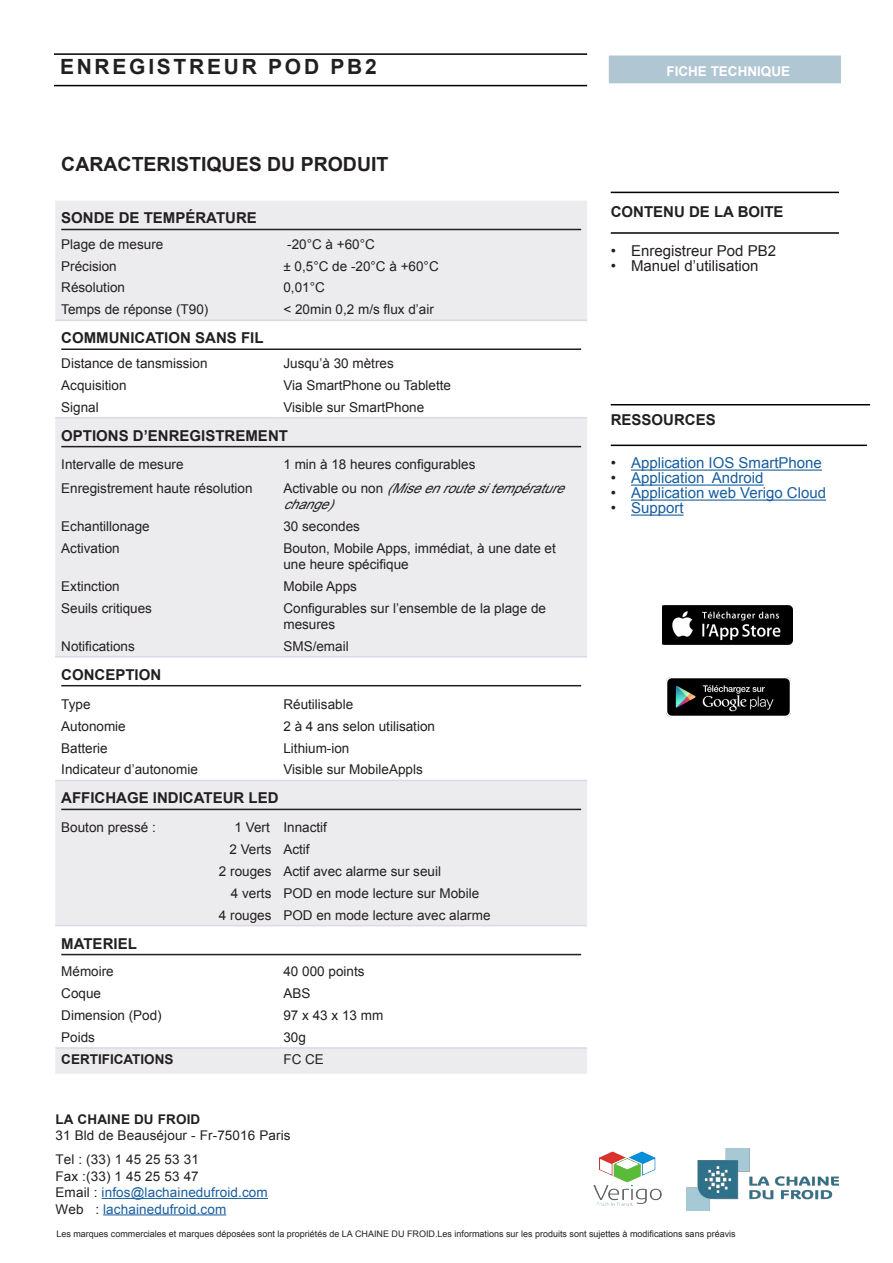
<style>
.page{position:relative;width:893px;height:1263px;background:#fff}
.page>*{position:absolute;margin:0;border:0;box-sizing:border-box;transform-origin:0 0}
.TITRE_PRODUIT{font:700 21px "Arial";letter-spacing:.13em;color:#231f20}
.Titre_tableau{font:700 19.5px "Arial";color:#231f20}
.Tableau_sous-titre{font:700 15px "Arial";color:#231f20}
.SPEC_BOULLET{font:15px "Arial";color:#175d9e}
.SPEC_BOULLET-2{font:15px "Arial";color:#231f20}
.SOUS_TITRE{font:700 15px "Arial";color:#231f20}
.Tableau_liste_specs{font:13.5px/16.2px "Arial";color:#231f20}
.Tableau_liste_specs-2{font:italic 13.5px/16.2px "Arial";color:#231f20}
.Tableau_liste_specs-3{font:700 13.5px "Arial";color:#231f20}
.titre_fiche{font:700 13.5px "Arial";color:#fff}
.BLOC_ADRESSE{font:13.35px/24px "Arial";letter-spacing:.01em;color:#231f20}
.BLOC_ADRESSE-2{font:13.35px "Arial";letter-spacing:.01em;color:#175d9e}
.BLOC_ADRESSE-3{font:700 13.35px "Arial";letter-spacing:.01em;color:#231f20}
.t1{font:9px "Arial";color:#231f20}
.s1{font-style:normal}
.s2{color:#231f20}
</style>
<div class="page">
<hr style="left:611px;top:192px;width:228px;height:1px;background:#000">
<hr style="left:611px;top:232px;width:228px;height:2px;background:#000">
<img style="left:686px;top:1148px;width:153px;height:62px">
<hr style="left:611px;top:404px;width:259px;height:1px;background:#000">
<hr style="left:611px;top:445px;width:256px;height:1px;background:#000">
<hr style="left:631px;top:469px;width:191px;height:2px;background:#175d9e">
<hr style="left:631px;top:484px;width:133px;height:2px;background:#175d9e">
<hr style="left:631px;top:499px;width:195px;height:2px;background:#175d9e">
<hr style="left:631px;top:514px;width:52px;height:2px;background:#175d9e">
<img style="left:662px;top:605px;width:130px;height:39px">
<img style="left:666px;top:678px;width:124px;height:39px">
<svg style="left:55px;top:201px;width:532px;height:873px;fill:#ececee"></svg>
<hr style="left:55px;top:320px;width:222px;height:1px;background:#d9d9ea">
<hr style="left:277px;top:320px;width:310px;height:1px;background:#d9d9ea">
<hr style="left:55px;top:417px;width:222px;height:1px;background:#d9d9ea">
<hr style="left:277px;top:417px;width:310px;height:1px;background:#d9d9ea">
<hr style="left:55px;top:780px;width:222px;height:1px;background:#d9d9ea">
<hr style="left:277px;top:780px;width:310px;height:1px;background:#d9d9ea">
<hr style="left:55px;top:656px;width:222px;height:1px;background:#d9d9ea">
<hr style="left:277px;top:656px;width:310px;height:1px;background:#d9d9ea">
<hr style="left:55px;top:1047px;width:222px;height:2px;background:#d9d9ea">
<hr style="left:277px;top:1047px;width:310px;height:2px;background:#d9d9ea">
<hr style="left:55px;top:925px;width:222px;height:1px;background:#d9d9ea">
<hr style="left:277px;top:925px;width:310px;height:1px;background:#d9d9ea">
<hr style="left:61px;top:229px;width:520px;height:1px;background:#231f20">
<hr style="left:61px;top:348px;width:520px;height:2px;background:#231f20">
<hr style="left:61px;top:446px;width:520px;height:1px;background:#231f20">
<hr style="left:61px;top:685px;width:520px;height:1px;background:#231f20">
<hr style="left:61px;top:809px;width:520px;height:1px;background:#231f20">
<hr style="left:61px;top:954px;width:520px;height:1px;background:#231f20">
<hr style="left:54px;top:53px;width:533px;height:2px;background:#000">
<div style="left:607px;top:54px;width:235px;height:31px;background:#b0c7d3;border:2px solid #fff"></div>
<hr style="left:54px;top:85px;width:533px;height:1px;background:#000">
<hr style="left:102px;top:1198px;width:166px;height:1px;background:#175d9e">
<hr style="left:103px;top:1214px;width:123px;height:1px;background:#175d9e">
<img style="left:593px;top:1151px;width:69px;height:55px">
<p class="TITRE_PRODUIT" style="left:60px;top:52px;width:318px">ENREGISTREUR POD PB2</p>
<p class="titre_fiche" style="left:666px;top:62px;width:125px">FICHE TECHNIQUE</p>
<p class="Titre_tableau" style="left:61px;top:151px;width:329px">CARACTERISTIQUES DU PRODUIT</p>
<p class="Tableau_sous-titre" style="left:61px;top:208px;width:197px">SONDE DE TEMPÉRATURE</p>
<p class="Tableau_liste_specs" style="left:61px;top:236px;width:104px">Plage de mesure</p>
<p class="Tableau_liste_specs" style="left:287px;top:236px;width:89px">-20°C à +60°C</p>
<p class="Tableau_liste_specs" style="left:61px;top:258px;width:57px">Précision</p>
<p class="Tableau_liste_specs" style="left:283px;top:258px;width:157px">± 0,5°C de -20°C à +60°C</p>
<p class="Tableau_liste_specs" style="left:61px;top:280px;width:65px">Résolution</p>
<p class="Tableau_liste_specs" style="left:283px;top:280px;width:43px">0,01°C</p>
<p class="Tableau_liste_specs" style="left:61px;top:302px;width:149px">Temps de réponse (T90)</p>
<p class="Tableau_liste_specs" style="left:283px;top:302px;width:152px">&lt; 20min 0,2 m/s flux d’air</p>
<p class="Tableau_sous-titre" style="left:61px;top:328px;width:204px">COMMUNICATION SANS FIL</p>
<p class="Tableau_liste_specs" style="left:61px;top:355px;width:148px">Distance de tansmission</p>
<p class="Tableau_liste_specs" style="left:283px;top:355px;width:112px">Jusqu’à 30 mètres</p>
<p class="Tableau_liste_specs" style="left:61px;top:377px;width:67px">Acquisition</p>
<p class="Tableau_liste_specs" style="left:283px;top:377px;width:169px">Via SmartPhone ou Tablette</p>
<p class="Tableau_liste_specs" style="left:61px;top:399px;width:39px">Signal</p>
<p class="Tableau_liste_specs" style="left:283px;top:399px;width:142px">Visible sur SmartPhone</p>
<p class="Tableau_sous-titre" style="left:61px;top:425px;width:228px">OPTIONS D’ENREGISTREMENT</p>
<p class="Tableau_liste_specs" style="left:61px;top:456px;width:124px">Intervalle de mesure</p>
<p class="Tableau_liste_specs" style="left:283px;top:456px;width:194px">1 min à 18 heures configurables</p>
<p class="Tableau_liste_specs" style="left:61px;top:480px;width:193px">Enregistrement haute résolution</p>
<p class="Tableau_liste_specs-2" style="left:283px;top:480px;width:291px"><span class="s1">A c t i v a b l e o u n o n</span> (Miseenroutesitempérature change)</p>
<p class="Tableau_liste_specs" style="left:61px;top:518px;width:90px">Echantillonage</p>
<p class="Tableau_liste_specs" style="left:283px;top:518px;width:78px">30 secondes</p>
<p class="Tableau_liste_specs" style="left:61px;top:540px;width:60px">Activation</p>
<p class="Tableau_liste_specs" style="left:283px;top:540px;width:274px">Bouton, Mobile Apps, immédiat, à une date et une heure spécifique</p>
<p class="Tableau_liste_specs" style="left:61px;top:578px;width:60px">Extinction</p>
<p class="Tableau_liste_specs" style="left:283px;top:578px;width:75px">Mobile Apps</p>
<p class="Tableau_liste_specs" style="left:61px;top:600px;width:92px">Seuils critiques</p>
<p class="Tableau_liste_specs" style="left:283px;top:600px;width:264px">Configurables sur l’ensemble de la plage de mesures</p>
<p class="Tableau_liste_specs" style="left:61px;top:638px;width:75px">Notifications</p>
<p class="Tableau_liste_specs" style="left:283px;top:638px;width:67px">SMS/email</p>
<p class="Tableau_sous-titre" style="left:61px;top:664px;width:102px">CONCEPTION</p>
<p class="Tableau_liste_specs" style="left:61px;top:696px;width:31px">Type</p>
<p class="Tableau_liste_specs" style="left:283px;top:696px;width:71px">Réutilisable</p>
<p class="Tableau_liste_specs" style="left:61px;top:718px;width:66px">Autonomie</p>
<p class="Tableau_liste_specs" style="left:283px;top:718px;width:153px">2 à 4 ans selon utilisation</p>
<p class="Tableau_liste_specs" style="left:61px;top:740px;width:48px">Batterie</p>
<p class="Tableau_liste_specs" style="left:283px;top:740px;width:68px">Lithium-ion</p>
<p class="Tableau_liste_specs" style="left:61px;top:762px;width:138px">Indicateur d’autonomie</p>
<p class="Tableau_liste_specs" style="left:283px;top:762px;width:141px">Visible sur MobileAppls</p>
<p class="Tableau_sous-titre" style="left:61px;top:788px;width:219px">AFFICHAGE INDICATEUR LED</p>
<p class="Tableau_liste_specs" style="left:61px;top:820px;width:96px">Bouton pressé :</p>
<p class="Tableau_liste_specs" style="left:235px;top:820px;width:37px">1 Vert</p>
<p class="Tableau_liste_specs" style="left:283px;top:820px;width:45px">Innactif</p>
<p class="Tableau_liste_specs" style="left:229px;top:841px;width:44px">2 Verts</p>
<p class="Tableau_liste_specs" style="left:283px;top:841px;width:28px">Actif</p>
<p class="Tableau_liste_specs" style="left:219px;top:863px;width:54px">2 rouges</p>
<p class="Tableau_liste_specs" style="left:283px;top:863px;width:159px">Actif avec alarme sur seuil</p>
<p class="Tableau_liste_specs" style="left:231px;top:885px;width:42px">4 verts</p>
<p class="Tableau_liste_specs" style="left:283px;top:885px;width:197px">POD en mode lecture sur Mobile</p>
<p class="Tableau_liste_specs" style="left:219px;top:907px;width:54px">4 rouges</p>
<p class="Tableau_liste_specs" style="left:283px;top:907px;width:209px">POD en mode lecture avec alarme</p>
<p class="Tableau_sous-titre" style="left:61px;top:933px;width:77px">MATERIEL</p>
<p class="Tableau_liste_specs" style="left:61px;top:964px;width:54px">Mémoire</p>
<p class="Tableau_liste_specs" style="left:283px;top:964px;width:83px">40 000 points</p>
<p class="Tableau_liste_specs" style="left:61px;top:985px;width:41px">Coque</p>
<p class="Tableau_liste_specs" style="left:283px;top:985px;width:29px">ABS</p>
<p class="Tableau_liste_specs" style="left:61px;top:1007px;width:102px">Dimension (Pod)</p>
<p class="Tableau_liste_specs" style="left:283px;top:1007px;width:101px">97 x 43 x 13 mm</p>
<p class="Tableau_liste_specs" style="left:61px;top:1029px;width:35px">Poids</p>
<p class="Tableau_liste_specs" style="left:283px;top:1029px;width:24px">30g</p>
<p class="Tableau_liste_specs-3" style="left:61px;top:1050px;width:114px">CERTIFICATIONS</p>
<p class="Tableau_liste_specs" style="left:283px;top:1051px;width:42px">FC CE</p>
<p class="BLOC_ADRESSE-3" style="left:56px;top:1110px;width:146px">LA CHAINE DU FROID</p>
<p class="BLOC_ADRESSE" style="left:56px;top:1123px;width:237px">31 Bld de Beauséjour - Fr-75016 Paris<br>Tel : (33) 1 45 25 53 31</p>
<p class="BLOC_ADRESSE" style="left:56px;top:1164px;width:145px">Fax :(33) 1 45 25 53 47</p>
<p class="BLOC_ADRESSE-2" style="left:56px;top:1183px;width:214px"><span class="s2">Email :</span> infos@lachainedufroid.com</p>
<p class="BLOC_ADRESSE-2" style="left:56px;top:1200px;width:172px"><span class="s2">Web :</span> lachainedufroid.com</p>
<p class="SOUS_TITRE" style="left:611px;top:202px;width:174px">CONTENU DE LA BOITE</p>
<p class="SPEC_BOULLET-2" style="left:611px;top:241px;width:167px">• Enregistreur Pod PB2</p>
<p class="SPEC_BOULLET-2" style="left:611px;top:256px;width:149px">• Manuel d’utilisation</p>
<p class="SOUS_TITRE" style="left:611px;top:410px;width:107px">RESSOURCES</p>
<p class="SPEC_BOULLET" style="left:611px;top:453px;width:213px"><span class="s2">•</span> Application IOS SmartPhone</p>
<p class="SPEC_BOULLET" style="left:611px;top:468px;width:154px"><span class="s2">•</span> Application Android</p>
<p class="SPEC_BOULLET" style="left:611px;top:483px;width:217px"><span class="s2">•</span> Application web Verigo Cloud</p>
<p class="SPEC_BOULLET" style="left:611px;top:498px;width:74px"><span class="s2">•</span> Support</p>
<p class="t1" style="left:56px;top:1228px;width:681px">Les marques commerciales et marques déposées sont la propriétés de LA CHAINE DU FROID.Les informations sur les produits sont sujettes à modifications sans préavis</p>
</div>
